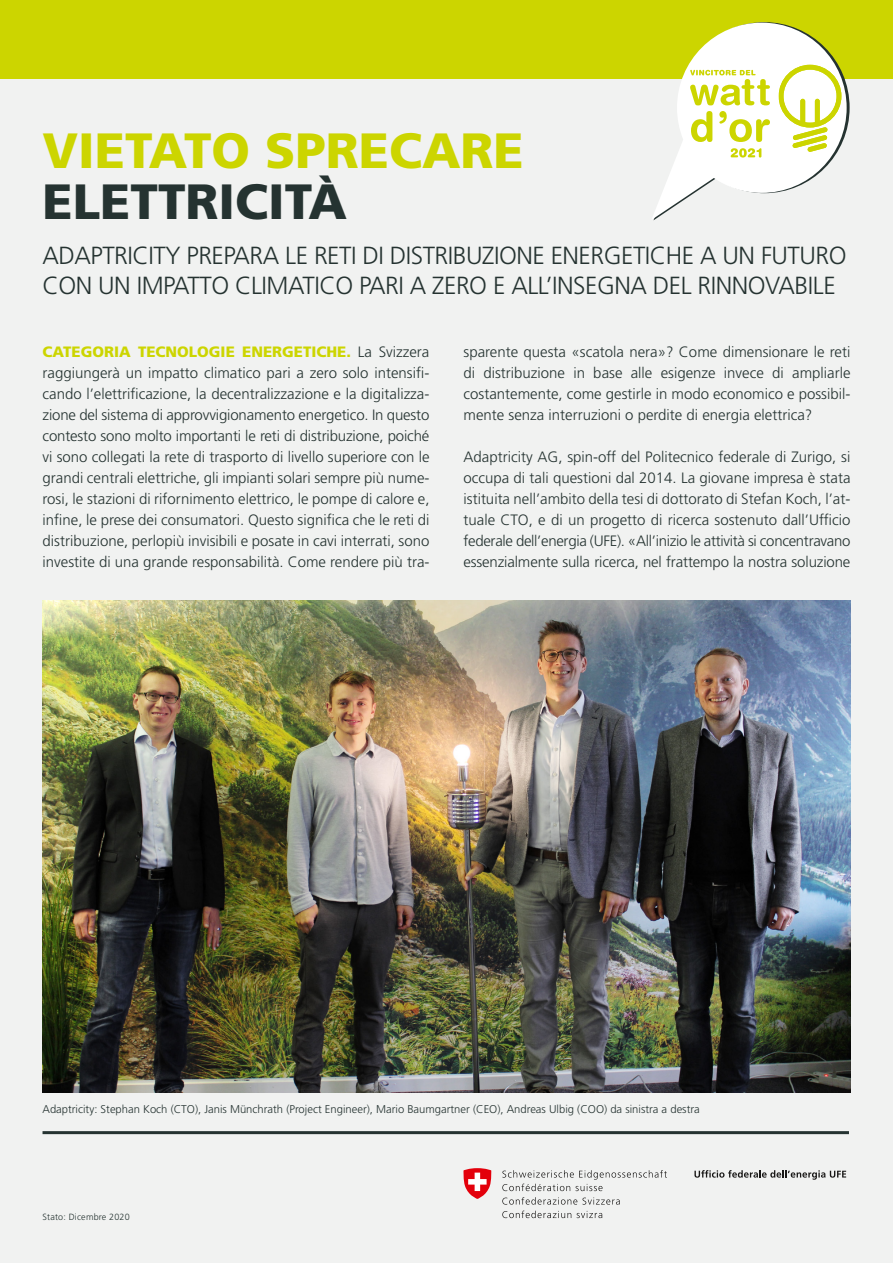
<style>
.page{position:relative;width:893px;height:1263px;background:#f1f2f1}
.page>*{position:absolute;margin:0;border:0;box-sizing:border-box;transform-origin:0 0}
.t1{font:900 49.5px "Frutiger LT Std";color:#ccd500}
.t2{font:900 49.5px "Frutiger LT Std";color:#253331}
.t3{font:300 24.75px/30px "Frutiger LT Std";letter-spacing:-.02em;color:#253331}
.t4{font:300 15px/21px "Frutiger LT Std";color:#253331;text-align:justify}
.t5{font:300 11.25px "Frutiger LT Std";color:#253331}
.t6{font:300 9px "Frutiger LT Std";letter-spacing:.02em;color:#253331}
.s1{font-weight:900;color:#ccd500}
</style>
<div class="page">
<hr style="left:43px;top:1131px;width:806px;height:3px;background:#253331">
<div style="left:0;top:0;width:893px;height:78px;background:#ccd500"></div>
<svg style="left:694px;top:1170px;width:152px;height:10px"></svg>
<svg style="left:502px;top:1170px;width:165px;height:21px"></svg>
<svg style="left:502px;top:1197px;width:118px;height:21px"></svg>
<svg style="left:463px;top:1168px;width:29px;height:31px"></svg>
<img style="left:43px;top:600px;width:807px;height:492px">
<svg style="left:651px;top:22px;width:199px;height:198px"></svg>
<h1 class="t1" style="left:43px;top:121px;width:483px">VIETATO SPRECARE</h1>
<h1 class="t2" style="left:43px;top:172px;width:306px">ELETTRICITÀ</h1>
<h2 class="t3" style="left:43px;top:241px;width:805px">ADAPTRICITY PREPARA LE RETI DI DISTRIBUZIONE ENERGETICHE A UN FUTURO<br>CON UN IMPATTO CLIMATICO PARI A ZERO E ALL’INSEGNA DEL RINNOVABILE</h2>
<p class="t4" style="left:43px;top:342px;width:388px"><span class="s1">CATEGORIA TECNOLOGIE ENERGETICHE.</span> La Svizzera raggiungerà un impatto climatico pari a zero solo intensifi&shy;cando l’elettrificazione, la decentralizzazione e la digitalizza&shy;zione del sistema di approvvigionamento energetico. In questo contesto sono molto importanti le reti di distribuzione, poiché vi sono collegati la rete di trasporto di livello superiore con le grandi centrali elettriche, gli impianti solari sempre più nume&shy;rosi, le stazioni di rifornimento elettrico, le pompe di calore e, infine, le prese dei consumatori. Questo significa che le reti di distribuzione, perlopiù invisibili e posate in cavi interrati, sono investite di una grande responsabilità. Come rendere più tra-</p>
<p class="t4" style="left:463px;top:342px;width:388px">sparente questa «scatola nera»? Come dimensionare le reti di distribuzione in base alle esigenze invece di ampliarle costantemente, come gestirle in modo economico e possibil&shy;mente senza interruzioni o perdite di energia elettrica?</p>
<p class="t4" style="left:463px;top:447px;width:388px">Adaptricity AG, spin-off del Politecnico federale di Zurigo, si occupa di tali questioni dal 2014. La giovane impresa è stata istituita nell’ambito della tesi di dottorato di Stefan Koch, l’at&shy;tuale CTO, e di un progetto di ricerca sostenuto dall’Ufficio federale dell’energia (UFE). «All’inizio le attività si concentravano essenzialmente sulla ricerca, nel frattempo la nostra soluzione</p>
<p class="t5" style="left:43px;top:1103px;width:659px">Adaptricity: Stephan Koch (CTO), Janis Münchrath (Project Engineer), Mario Baumgartner (CEO), Andreas Ulbig (COO) da sinistra a destra</p>
<p class="t6" style="left:43px;top:1212px;width:89px">Stato: Dicembre 2020</p>
</div>
